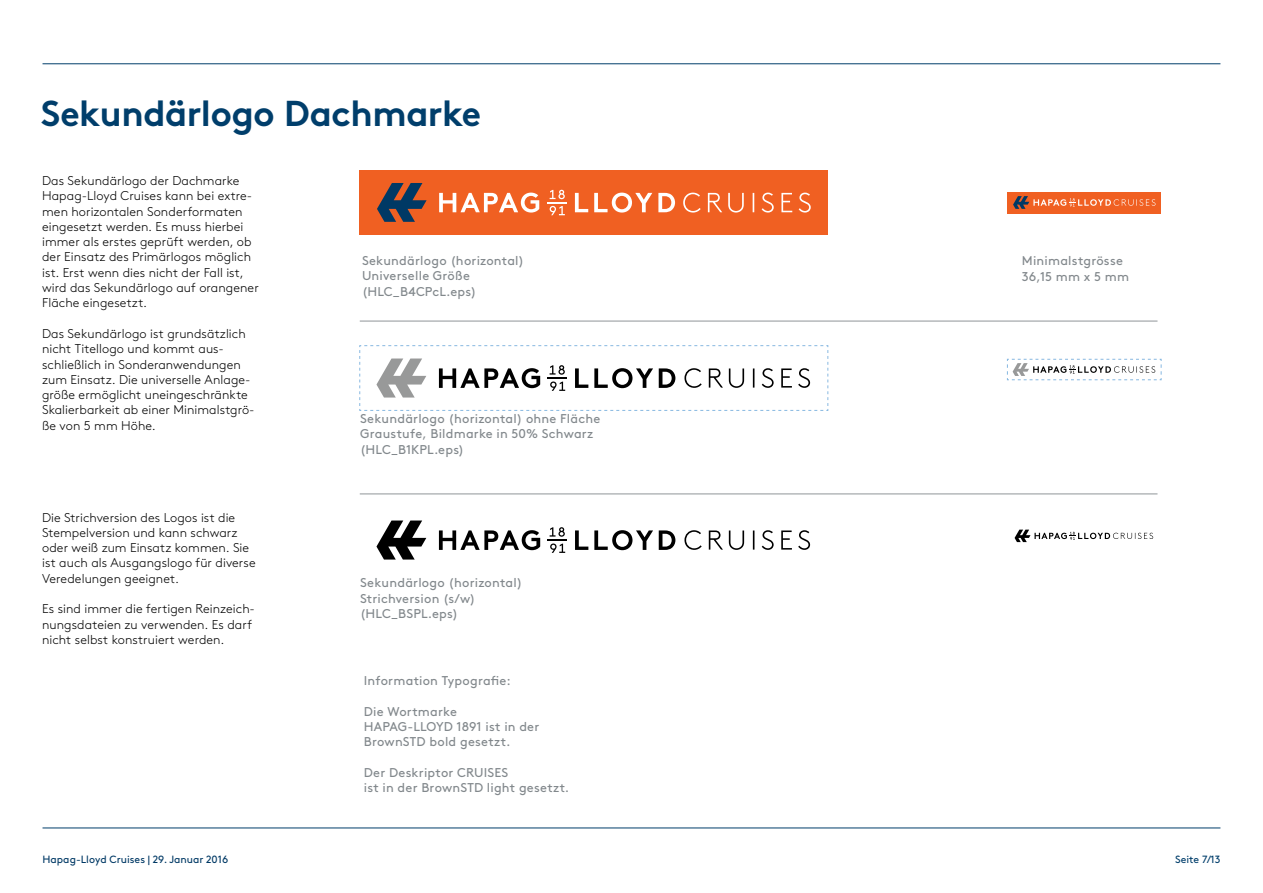
<style>
.page{position:relative;width:1263px;height:893px;background:#fff}
.page>*{position:absolute;margin:0;border:0;box-sizing:border-box;transform-origin:0 0}
.t1{font:700 36px "Brown Pro";letter-spacing:-.01em;color:#003e6b}
.t2{font:300 12.75px/15.3px "Brown Pro";letter-spacing:.005em;color:#000}
.t3{font:12.75px/15.3px "Brown Pro";letter-spacing:.015em;color:#82888c}
.t4{font:10.5px "Brown Pro";color:#003965}
.t5{font:10.5px "Brown Pro";color:#003e6b}
</style>
<div class="page">
<hr style="left:43px;top:828px;width:1177px;height:1px;background:#003e6b">
<hr style="left:43px;top:63px;width:1177px;height:1px;background:#003e6b">
<hr style="left:360px;top:321px;width:797px;height:1px;background:#82888c">
<hr style="left:360px;top:494px;width:797px;height:1px;background:#82888c">
<svg style="left:359px;top:345px;width:470px;height:66px"></svg>
<svg style="left:684px;top:530px;width:126px;height:20px"></svg>
<svg style="left:439px;top:527px;width:236px;height:26px"></svg>
<hr style="left:547px;top:539px;width:20px;height:2px;background:#000">
<svg style="left:376px;top:520px;width:50px;height:40px"></svg>
<svg style="left:1007px;top:358px;width:155px;height:23px"></svg>
<svg style="left:1014px;top:530px;width:139px;height:12px"></svg>
<div style="left:1007px;top:192px;width:154px;height:21px;background:#f06022"></div>
<svg style="left:1013px;top:196px;width:142px;height:13px"></svg>
<div style="left:360px;top:170px;width:468px;height:65px;background:#f06022"></div>
<svg style="left:377px;top:183px;width:50px;height:39px"></svg>
<svg style="left:439px;top:190px;width:236px;height:25px"></svg>
<svg style="left:683px;top:193px;width:128px;height:20px"></svg>
<h1 class="t1" style="left:41px;top:85px;width:441px">Sekundärlogo Dachmarke</h1>
<p class="t2" style="left:42px;top:172px;width:218px">Das Sekundärlogo der Dachmarke Hapag-Lloyd Cruises kann bei extre&shy;men horizontalen Sonderformaten eingesetzt werden. Es muss hierbei immer als erstes geprüft werden, ob der Einsatz des Primärlogos möglich ist. Erst wenn dies nicht der Fall ist, wird das Sekundärlogo auf orangener Fläche eingesetzt.</p>
<p class="t2" style="left:42px;top:325px;width:214px">Das Sekundärlogo ist grundsätzlich nicht Titellogo und kommt aus&shy;schließlich in Sonderanwendungen zum Einsatz. Die universelle Anlage&shy;größe ermöglicht uneingeschränkte Skalierbarkeit ab einer Minimalstgrö&shy;ße von 5 mm Höhe.</p>
<p class="t2" style="left:42px;top:509px;width:215px">Die Strichversion des Logos ist die<br>Stempelversion und kann schwarz oder weiß zum Einsatz kommen. Sie ist auch als Ausgangslogo für diverse<br>Veredelungen geeignet.</p>
<p class="t2" style="left:42px;top:600px;width:214px">Es sind immer die fertigen Reinzeich&shy;nungsdateien zu verwenden. Es darf nicht selbst konstruiert werden.</p>
<p class="t3" style="left:362px;top:252px;width:164px">Sekundärlogo (horizontal)<br>Universelle Größe (HLC_B4CPcL.eps)</p>
<p class="t3" style="left:1022px;top:252px;width:109px">Minimalstgrösse<br>36,15 mm x 5 mm</p>
<p class="t3" style="left:360px;top:410px;width:242px">Sekundärlogo (horizontal) ohne Fläche<br>Graustufe, Bildmarke in 50% Schwarz (HLC_B1KPL.eps)</p>
<p class="t3" style="left:360px;top:574px;width:164px">Sekundärlogo (horizontal)<br>Strichversion (s/w) (HLC_BSPL.eps)</p>
<p class="t3" style="left:364px;top:672px;width:148px">Information Typografie:</p>
<p class="t3" style="left:364px;top:702px;width:177px">Die Wortmarke<br>HAPAG-LLOYD 1891 ist in der<br>BrownSTD bold gesetzt.</p>
<p class="t3" style="left:364px;top:764px;width:207px">Der Deskriptor CRUISES<br>ist in der BrownSTD light gesetzt.</p>
<p class="t4" style="left:43px;top:851px;width:187px">Hapag-Lloyd Cruises | 29. Januar 2016</p>
<p class="t5" style="left:1175px;top:851px;width:47px">Seite 7/13</p>
</div>
